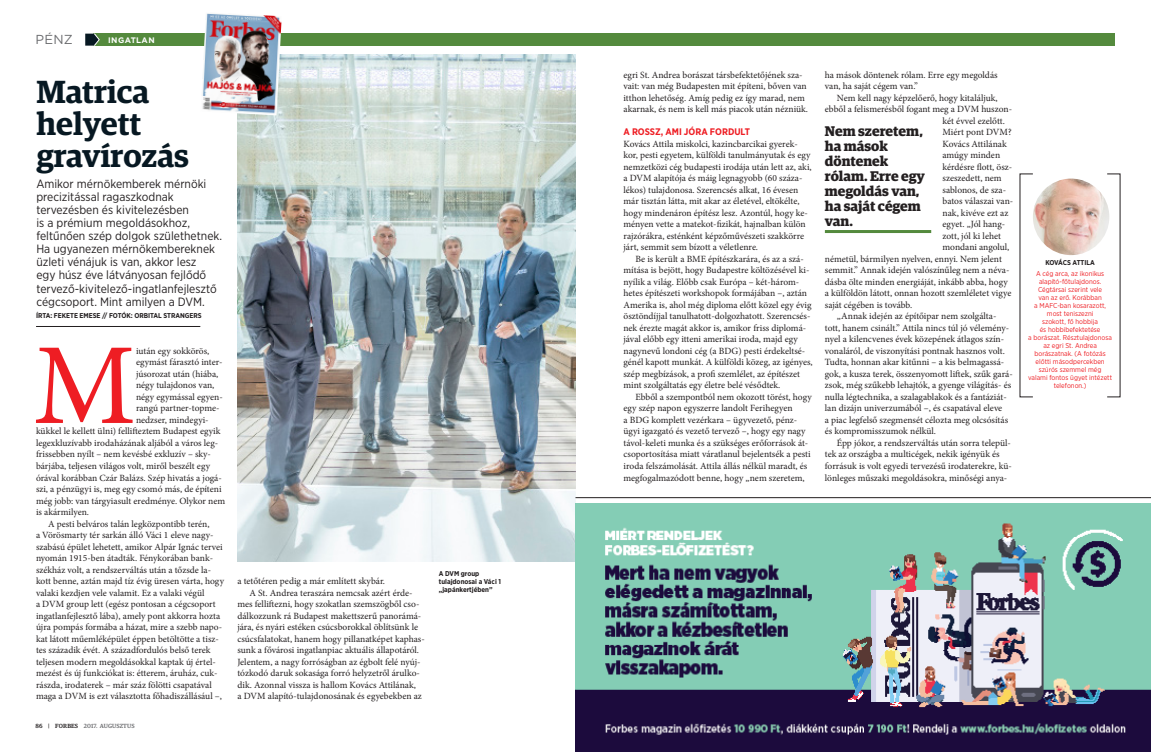
<style>
.page{position:relative;width:1151px;height:752px;background:#fff}
.page>*{position:absolute;margin:0;border:0;box-sizing:border-box;transform-origin:0 0}
._001_Text_MINION_9_5{font:115.7px "Minion Pro";color:#ee1d23}
._16_section_HED{font:600 32px/32px "Guardian Egyp";color:#071822}
.SECTION_pullquote_20{font:700 14px/15px "Guardian Egyp";color:#231f20}
.SECTION_dept_name{font:13px "Gotham";color:#6c6d70}
._16_section_DEK{font:12px/13px "Gotham Narrow";color:#231f20}
._001_Text_MINION_9_5-2{font:9.5px/11.5px "Minion Pro";color:#231f20}
._001_Text_MINION_9_5-3{font:700 9.5px "Gotham Narrow";color:#ee1d23}
._16_section_RUBRIC{font:700 8px "Gotham";letter-spacing:.05em;color:#fff}
.SECTION_caption_7{font:7px/8px "Gotham Narrow";color:#ee1d23;text-align:center}
.SECTION_caption_7-2{font:700 7px/8px "Gotham Narrow";color:#231f20}
._16_section_BYLINE{font:700 7px "Gotham Narrow";color:#231f20}
.SECTION_caption_7-3{font:700 7px "Gotham Narrow";letter-spacing:-.02em;color:#231f20}
.t1{font:500 6px "Guardian Egyp";letter-spacing:.02em;color:#6c6d70}
.s1{color:#231f20}
</style>
<div class="page">
<div style="left:93px;top:34px;width:1022px;height:12px;background:#548a3d"></div>
<svg style="left:85px;top:34px;width:15px;height:12px"></svg>
<hr style="left:36px;top:326px;width:164px;height:1px;background:#231f20">
<img style="left:237px;top:54px;width:338px;height:507px">
<hr style="left:575px;top:497px;width:576px;height:1px;background:#231f20">
<hr style="left:825px;top:230px;width:106px;height:3px;background:#548a3d">
<img style="left:1033px;top:178px;width:76px;height:77px;border-radius:38px">
<img style="left:575px;top:503px;width:576px;height:248px">
<img style="left:201px;top:13px;width:81px;height:102px">
<p class="SECTION_dept_name" style="left:35px;top:31px;width:39px">PÉNZ</p>
<p class="_16_section_RUBRIC" style="left:108px;top:35px;width:48px">INGATLAN</p>
<p class="_16_section_HED" style="left:36px;top:73px;width:154px">Matrica helyett gravírozás</p>
<p class="_16_section_DEK" style="left:36px;top:177px;width:187px">Amikor mérnökemberek mérnöki precizitással ragaszkodnak tervezésben és kivitelezésben<br>is a prémium megoldásokhoz, feltűnően szép dolgok születhetnek.<br>Ha ugyanezen mérnökembereknek üzleti vénájuk is van, akkor lesz<br>egy húsz éve látványosan fejlődő tervező-kivitelező-ingatlanfejlesztő cégcsoport. Mint amilyen a DVM.</p>
<p class="_16_section_BYLINE" style="left:36px;top:311px;width:167px">ÍRTA: FEKETE EMESE // FOTÓK: ORBITAL STRANGERS</p>
<p class="_001_Text_MINION_9_5" style="left:33px;top:308px;width:105px">M</p>
<p class="_001_Text_MINION_9_5-2" style="left:136px;top:345px;width:75px">iután egy sokkörös,</p>
<p class="_001_Text_MINION_9_5-2" style="left:136px;top:356px;width:88px">egymást fárasztó inter-</p>
<p class="_001_Text_MINION_9_5-2" style="left:136px;top:368px;width:84px">júsorozat után (hiába,</p>
<p class="_001_Text_MINION_9_5-2" style="left:136px;top:379px;width:80px">négy tulajdonos van,</p>
<p class="_001_Text_MINION_9_5-2" style="left:136px;top:391px;width:88px">négy egymással egyen-</p>
<p class="_001_Text_MINION_9_5-2" style="left:136px;top:402px;width:85px">rangú partner-topme-</p>
<p class="_001_Text_MINION_9_5-2" style="left:136px;top:414px;width:74px">nedzser, mindegyi-</p>
<p class="_001_Text_MINION_9_5-2" style="left:36px;top:425px;width:186px">kükkel le kellett ülni) fellifteztem Budapest egyik</p>
<p class="_001_Text_MINION_9_5-2" style="left:36px;top:437px;width:184px">legexkluzívabb irodaházának aljából a város leg-</p>
<p class="_001_Text_MINION_9_5-2" style="left:36px;top:448px;width:176px">frissebben nyílt – nem kevésbé exkluzív – sky-</p>
<p class="_001_Text_MINION_9_5-2" style="left:36px;top:460px;width:176px">bárjába, teljesen világos volt, miről beszélt egy</p>
<p class="_001_Text_MINION_9_5-2" style="left:36px;top:471px;width:187px">órával korábban Czár Balázs. Szép hivatás a jogá-</p>
<p class="_001_Text_MINION_9_5-2" style="left:36px;top:483px;width:187px">szi, a pénzügyi is, meg egy csomó más, de építeni</p>
<p class="_001_Text_MINION_9_5-2" style="left:36px;top:494px;width:191px">még jobb: van tárgyiasult eredménye. Olykor nem</p>
<p class="_001_Text_MINION_9_5-2" style="left:36px;top:506px;width:55px">is akármilyen.</p>
<p class="_001_Text_MINION_9_5-2" style="left:36px;top:517px;width:190px;text-indent:12px">A pesti belváros talán legközpontibb terén,<br>a Vörösmarty tér sarkán álló Váci 1 eleve nagy&shy;szabású épület lehetett, amikor Alpár Ignác tervei nyomán 1915-ben átadták. Fénykorában bank&shy;székház volt, a rendszerváltás után a tőzsde la&shy;kott benne, aztán majd tíz évig üresen várta, hogy valaki kezdjen vele valamit. Ez a valaki végül<br>a DVM group lett (egész pontosan a cégcsoport ingatlanfejlesztő lába), amely pont akkorra hozta újra pompás formába a házat, mire a szebb napo&shy;kat látott műemléképület éppen betöltötte a tisz&shy;tes századik évét. A századfordulós belső terek teljesen modern megoldásokkal kaptak új értel&shy;mezést és új funkciókat is: étterem, áruház, cuk&shy;rászda, irodaterek – már száz fölötti csapatával maga a DVM is ezt választotta főhadiszállásául –,</p>
<p class="t1" style="left:35px;top:721px;width:101px"><span class="s1">86 | FORBES</span> 2017. AUGUSZTUS</p>
<p class="_001_Text_MINION_9_5-2" style="left:237px;top:575px;width:149px">a tetőtéren pedig a már említett skybár.</p>
<p class="_001_Text_MINION_9_5-2" style="left:237px;top:586px;width:189px;text-indent:12px">A St. Andrea teraszára nemcsak azért érde&shy;mes felliftezni, hogy szokatlan szemszögből cso&shy;dálkozzunk rá Budapest makettszerű panorámá&shy;jára, és nyári estéken csúcsborokkal öblítsünk le csúcsfalatokat, hanem hogy pillanatképet kaphas&shy;sunk a fővárosi ingatlanpiac aktuális állapotáról.<br>Jelentem, a nagy forróságban az égbolt felé nyúj&shy;tózkodó daruk sokasága forró helyzetről árulko&shy;dik. Azonnal vissza is hallom Kovács Attilának,<br>a DVM alapító-tulajdonosának és egyebekben az</p>
<p class="SECTION_caption_7-2" style="left:439px;top:569px;width:64px">A DVM group tulajdonosai a Váci 1 „japánkertjében”</p>
<p class="_001_Text_MINION_9_5-2" style="left:623px;top:69px;width:186px">egri St. Andrea borászat társbefektetőjének sza&shy;vait: van még Budapesten mit építeni, bőven van itthon lehetőség. Amíg pedig ez így marad, nem akarnak, és nem is kell más piacok után nézniük.</p>
<p class="_001_Text_MINION_9_5-3" style="left:623px;top:126px;width:128px">A ROSSZ, AMI JÓRA FORDULT</p>
<p class="_001_Text_MINION_9_5-2" style="left:623px;top:138px;width:190px">Kovács Attila miskolci, kazincbarcikai gyerek&shy;kor, pesti egyetem, külföldi tanulmányutak és egy nemzetközi cég budapesti irodája után lett az, aki, a DVM alapítója és máig legnagyobb (60 száza&shy;lékos) tulajdonosa. Szerencsés alkat, 16 évesen már tisztán látta, mit akar az életével, eltökélte, hogy mindenáron építész lesz. Azontúl, hogy ke&shy;ményen vette a matekot-fizikát, hajnalban külön rajzórákra, esténként képzőművészeti szakkörre járt, semmit sem bízott a véletlenre.</p>
<p class="_001_Text_MINION_9_5-2" style="left:623px;top:253px;width:191px;text-indent:12px">Be is került a BME építészkarára, és az a szá&shy;mítása is bejött, hogy Budapestre költözésével ki&shy;nyílik a világ. Előbb csak Európa – két-három&shy;hetes építészeti workshopok formájában –, aztán Amerika is, ahol még diploma előtt közel egy évig ösztöndíjjal tanulhatott-dolgozhatott. Szerencsés&shy;nek érezte magát akkor is, amikor friss diplomá&shy;jával előbb egy itteni amerikai iroda, majd egy nagynevű londoni cég (a BDG) pesti érdekeltsé&shy;génél kapott munkát. A külföldi közeg, az igényes, szép megbízások, a profi szemlélet, az építészet mint szolgáltatás egy életre belé vésődtek.</p>
<p class="_001_Text_MINION_9_5-2" style="left:623px;top:391px;width:190px;text-indent:12px">Ebből a szempontból nem okozott törést, hogy egy szép napon egyszerre landolt Ferihegyen<br>a BDG komplett vezérkara – ügyvezető, pénz&shy;ügyi igazgató és vezető tervező –, hogy egy nagy távol-keleti munka és a szükséges erőforrások át&shy;csoportosítása miatt váratlanul bejelentsék a pesti iroda felszámolását. Attila állás nélkül maradt, és megfogalmazódott benne, hogy „nem szeretem,</p>
<p class="_001_Text_MINION_9_5-2" style="left:825px;top:69px;width:174px">ha mások döntenek rólam. Erre egy megoldás van, ha saját cégem van.”</p>
<p class="_001_Text_MINION_9_5-2" style="left:837px;top:92px;width:162px">Nem kell nagy képzelőerő, hogy kitaláljuk,</p>
<p class="_001_Text_MINION_9_5-2" style="left:825px;top:103px;width:189px">ebből a felismerésből fogant meg a DVM huszon-</p>
<p class="_001_Text_MINION_9_5-2" style="left:942px;top:115px;width:64px">két évvel ezelőtt.</p>
<p class="_001_Text_MINION_9_5-2" style="left:942px;top:126px;width:71px">Miért pont DVM?</p>
<p class="_001_Text_MINION_9_5-2" style="left:942px;top:138px;width:66px">Kovács Attilának</p>
<p class="_001_Text_MINION_9_5-2" style="left:942px;top:149px;width:59px">amúgy minden</p>
<p class="_001_Text_MINION_9_5-2" style="left:942px;top:161px;width:71px">kérdésre flott, ös -</p>
<p class="_001_Text_MINION_9_5-2" style="left:942px;top:172px;width:61px">szeszedett, nem</p>
<p class="_001_Text_MINION_9_5-2" style="left:942px;top:184px;width:65px">sablonos, de sza-</p>
<p class="_001_Text_MINION_9_5-2" style="left:942px;top:195px;width:72px">batos válaszai van-</p>
<p class="_001_Text_MINION_9_5-2" style="left:942px;top:207px;width:67px">nak, kivéve ezt az</p>
<p class="_001_Text_MINION_9_5-2" style="left:942px;top:218px;width:64px">egyet. „Jól hang-</p>
<p class="_001_Text_MINION_9_5-2" style="left:942px;top:230px;width:60px">zott, jól ki lehet</p>
<p class="_001_Text_MINION_9_5-2" style="left:942px;top:241px;width:68px">mondani angolul,</p>
<p class="_001_Text_MINION_9_5-2" style="left:825px;top:253px;width:178px">németül, bármilyen nyelven, ennyi. Nem jelent</p>
<p class="_001_Text_MINION_9_5-2" style="left:825px;top:264px;width:186px">semmit.” Annak idején valószínűleg nem a néva-</p>
<p class="_001_Text_MINION_9_5-2" style="left:825px;top:276px;width:184px">dásba ölte minden energiáját, inkább abba, hogy</p>
<p class="_001_Text_MINION_9_5-2" style="left:825px;top:287px;width:188px">a külföldön látott, onnan hozott szemléletet vigye</p>
<p class="_001_Text_MINION_9_5-2" style="left:825px;top:299px;width:89px">saját cégében is tovább.</p>
<p class="_001_Text_MINION_9_5-2" style="left:825px;top:310px;width:189px;text-indent:12px">„Annak idején az építőipar nem szolgálta&shy;tott, hanem csinált.” Attila nincs túl jó vélemén - nyel a kilencvenes évek közepének átlagos szín&shy;vonaláról, de viszonyítási pontnak hasznos volt.<br>Tudta, honnan akar kitűnni – a kis belmagassá&shy;gok, a kusza terek, összenyomott liftek, szűk gará&shy;zsok, még szűkebb lehajtók, a gyenge világítás- és nulla légtechnika, a szalagablakok és a fantáziát&shy;lan dizájn univerzumából –, és csapatával eleve<br>a piac legfelső szegmensét célozta meg olcsósítás és kompromisszumok nélkül.</p>
<p class="_001_Text_MINION_9_5-2" style="left:825px;top:437px;width:188px;text-indent:12px">Épp jókor, a rendszerváltás után sorra települ&shy;tek az országba a multicégek, nekik igényük és forrásuk is volt egyedi tervezésű irodaterekre, kü&shy;lönleges műszaki megoldásokra, minőségi anya-</p>
<p class="SECTION_pullquote_20" style="left:825px;top:122px;width:102px">Nem szeretem, ha mások döntenek rólam. Erre egy megoldás van, ha saját cégem van.</p>
<p class="SECTION_caption_7-3" style="left:1045px;top:257px;width:51px">KOVÁCS ATTILA</p>
<p class="SECTION_caption_7" style="left:1028px;top:269px;width:85px">A cég arca, az ikonikus alapító-főtulajdonos.<br>Cégtársai szerint vele<br>van az erő. Korábban<br>a MAFC-ban kosarazott, most teniszezni<br>szokott, fő hobbija<br>és hobbibefektetése<br>a borászat. Résztulajdonosa az egri St. Andrea borászatnak. (A fotózás előtti másodpercekben szúrós szemmel még valami fontos ügyet intézett telefonon.)</p>
</div>
